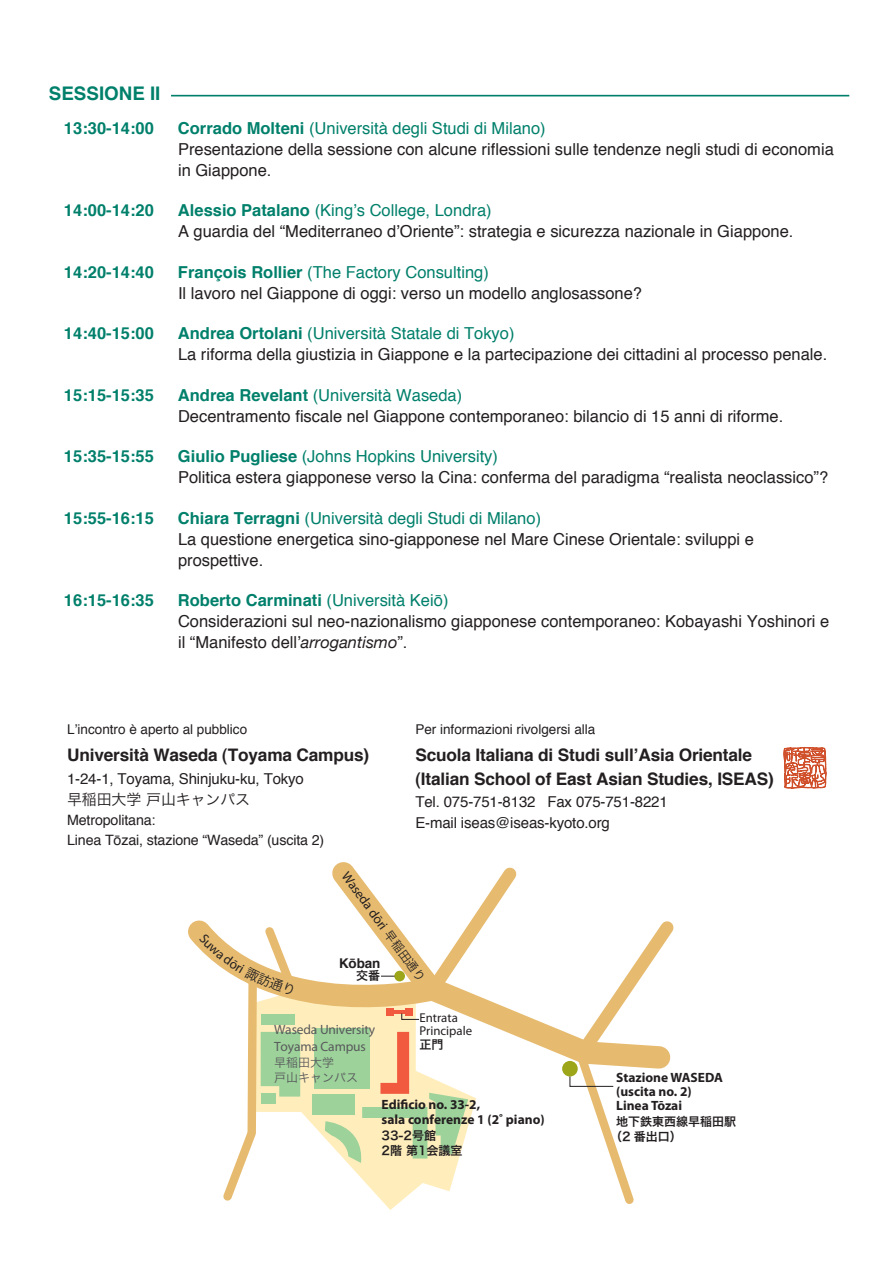
<style>
.page{position:relative;width:893px;height:1263px;background:#fff}
.page>*{position:absolute;margin:0;border:0;box-sizing:border-box;transform-origin:0 0}
.t1{font:700 18.75px "Helvetica";color:#00806b}
.t2{font:700 17.25px/24px "Helvetica";letter-spacing:-.01em;color:#231f20}
.t3{font:16.5px/21px "Helvetica";color:#231f20}
.t4{font:700 16.5px "Helvetica";color:#00806b}
.t5{font:15px/21px "Helvetica";letter-spacing:-.01em;color:#231f20}
.t6{font:15px "Hira Kaku Pro W3 90 pv RKSJ H";letter-spacing:-.01em;color:#231f20}
.t7{font:14.25px/19.5px "Helvetica";letter-spacing:-.01em;color:#231f20}
.t8{font:700 13.5px/14.2px "Myriad Pro";color:#231f20}
.t9{font:13.5px "Helvetica";color:#231f20}
.t10{font:13.5px/16.8px "Myriad Pro";letter-spacing:-.01em;color:#58595b}
.t11{font:13.5px "Myriad Pro";color:#231f20}
.t12{font:700 13.5px "Helvetica";letter-spacing:-.01em;color:#231f20}
.t13{font:12.75px/13.5px "Myriad Pro";color:#231f20}
.t14{font:12px/15px "Hira Kaku Pro W6 90 pv RKSJ H";color:#231f20}
.t15{font:12px/15px "Hira Kaku Pro W3 90 pv RKSJ H";color:#58595b}
.t16{font:12px "Hira Kaku Pro W3 90 pv RKSJ H";color:#231f20}
.s1{font-weight:700;color:#00806b}
.s2{color:#00806b}
.s3{font-family:"Helvetica Neue";font-style:italic}
</style>
<div class="page">
<hr style="left:171px;top:95px;width:678px;height:1px;background:#00806b">
<svg style="left:783px;top:746px;width:43px;height:43px"></svg>
<svg style="left:188px;top:862px;width:474px;height:207px"></svg>
<svg style="left:416px;top:862px;width:258px;height:206px"></svg>
<svg style="left:259px;top:920px;width:381px;height:290px"></svg>
<div style="left:394px;top:971px;width:11px;height:10px;background:#9da619;border-radius:50%"></div>
<div style="left:314px;top:1028px;width:56px;height:60px;background:#9dd29b"></div>
<div style="left:312px;top:1094px;width:43px;height:21px;background:#9dd29b"></div>
<svg style="left:325px;top:975px;width:289px;height:188px"></svg>
<svg style="left:199px;top:933px;width:101px;height:274px"></svg>
<p class="t1" style="left:49px;top:85px;width:113px">SESSIONE II</p>
<p class="t4" style="left:64px;top:121px;width:91px">13:30-14:00</p>
<p class="t3" style="left:178px;top:119px;width:657px"><span class="s1">Corrado Molteni</span> <span class="s2">(Università degli Studi di Milano)<br></span>Presentazione della sessione con alcune riflessioni sulle tendenze negli studi di economia in Giappone.</p>
<p class="t4" style="left:64px;top:203px;width:91px">14:00-14:20</p>
<p class="t3" style="left:178px;top:201px;width:617px"><span class="s1">Alessio Patalano</span> <span class="s2">(King’s College, Londra)<br></span>A guardia del “Mediterraneo d’Oriente”: strategia e sicurezza nazionale in Giappone.</p>
<p class="t4" style="left:64px;top:265px;width:91px">14:20-14:40</p>
<p class="t3" style="left:178px;top:263px;width:466px"><span class="s1">François Rollier</span> <span class="s2">(The Factory Consulting)<br></span>Il lavoro nel Giappone di oggi: verso un modello anglosassone?</p>
<p class="t4" style="left:64px;top:326px;width:91px">14:40-15:00</p>
<p class="t3" style="left:178px;top:324px;width:651px"><span class="s1">Andrea Ortolani</span> <span class="s2">(Università Statale di Tokyo)<br></span>La riforma della giustizia in Giappone e la partecipazione dei cittadini al processo penale.</p>
<p class="t4" style="left:64px;top:388px;width:91px">15:15-15:35</p>
<p class="t3" style="left:178px;top:386px;width:607px"><span class="s1">Andrea Revelant</span> <span class="s2">(Università Waseda)<br></span>Decentramento fiscale nel Giappone contemporaneo: bilancio di 15 anni di riforme.</p>
<p class="t4" style="left:64px;top:449px;width:91px">15:35-15:55</p>
<p class="t3" style="left:178px;top:447px;width:652px"><span class="s1">Giulio Pugliese</span> <span class="s2">(Johns Hopkins University)<br></span>Politica estera giapponese verso la Cina: conferma del paradigma “realista neoclassico”?</p>
<p class="t4" style="left:64px;top:511px;width:91px">15:55-16:15</p>
<p class="t3" style="left:178px;top:509px;width:577px"><span class="s1">Chiara Terragni</span> <span class="s2">(Università degli Studi di Milano)<br></span>La questione energetica sino-giapponese nel Mare Cinese Orientale: sviluppi e prospettive.</p>
<p class="t4" style="left:64px;top:593px;width:91px">16:15-16:35</p>
<p class="t3" style="left:178px;top:591px;width:653px"><span class="s1">Roberto Carminati</span> <span class="s2">(Università Keiō)<br></span>Considerazioni sul neo-nazionalismo giapponese contemporaneo: Kobayashi Yoshinori e il “Manifesto dell’<span class="s3">arrogantismo</span>”.</p>
<p class="t9" style="left:67px;top:724px;width:182px">L’incontro è aperto al pubblico</p>
<p class="t2" style="left:67px;top:745px;width:304px">Università Waseda (Toyama Campus)</p>
<p class="t5" style="left:67px;top:769px;width:238px">1-24-1, Toyama, Shinjuku-ku, Tokyo</p>
<p class="t6" style="left:67px;top:794px;width:185px">早稲田大学 戸山キャンパス</p>
<p class="t7" style="left:67px;top:812px;width:259px">Metropolitana:<br>Linea Tōzai, stazione “Waseda” (uscita 2)</p>
<p class="t9" style="left:415px;top:724px;width:182px">Per informazioni rivolgersi alla</p>
<p class="t2" style="left:415px;top:745px;width:360px">Scuola Italiana di Studi sull’Asia Orientale (Italian School of East Asian Studies, ISEAS)</p>
<p class="t5" style="left:415px;top:793px;width:254px">Tel. 075-751-8132 Fax 075-751-8221<br>E-mail iseas@iseas-kyoto.org</p>
<p class="t11" style="left:351px;top:868px;width:70px;rotate:54deg">Waseda dōri</p>
<p class="t16" style="left:391px;top:929px;width:61px;rotate:54deg">早稲田通り</p>
<p class="t12" style="left:339px;top:958px;width:43px">Kōban</p>
<p class="t14" style="left:356px;top:970px;width:25px">交番</p>
<p class="t10" style="left:274px;top:1021px;width:103px">Waseda University<br>Toyama Campus</p>
<p class="t15" style="left:274px;top:1057px;width:85px">早稲田大学<br>戸山キャンパス</p>
<p class="t13" style="left:420px;top:1010px;width:54px">Entrata<br>Principale</p>
<p class="t14" style="left:420px;top:1039px;width:25px">正門</p>
<p class="t8" style="left:381px;top:1097px;width:165px;line-height:14.9px">Edificio no. 33-2,<br>sala conferenze 1 (2˚ piano)</p>
<p class="t14" style="left:381px;top:1129px;width:83px">33-2号館<br>2階 第1会議室</p>
<p class="t8" style="left:616px;top:1070px;width:108px">Stazione WASEDA (uscita no. 2)<br>Linea Tōzai</p>
<p class="t14" style="left:610px;top:1116px;width:127px;text-indent:6px">地下鉄東西線早稲田駅（2 番出口）</p>
</div>
